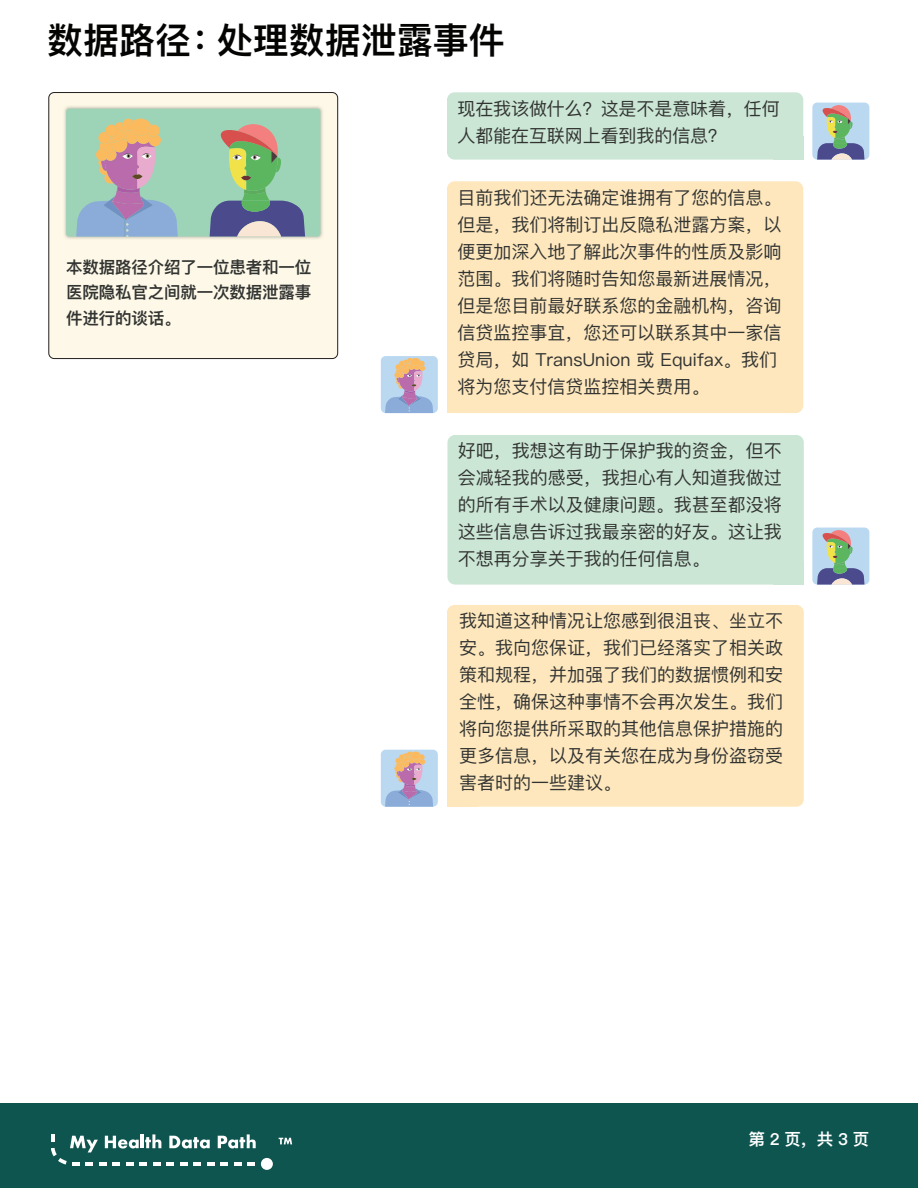
<style>
.page{position:relative;width:918px;height:1188px;background:#fff}
.page>*{position:absolute;margin:0;border:0;box-sizing:border-box;transform-origin:0 0}
.t1{font:600 36px "Ping Fang SC";color:#040503}
.t2{font:18px/27px "Ping Fang SC";color:#323432;text-align:justify}
.t3{font:600 16.5px/25.5px "Ping Fang SC";letter-spacing:-.01em;color:#323432;text-align:justify}
.t4{font:600 16.5px "Ping Fang SC";color:#fff}
</style>
<div class="page">
<div style="left:447px;top:783px;width:30px;height:24px;background:#fee7bd"></div>
<div style="left:447px;top:389px;width:31px;height:24px;background:#fee7bd"></div>
<div style="left:0;top:1104px;width:918px;height:84px;background:#0e5550"></div>
<svg style="left:279px;top:1138px;width:13px;height:6px"></svg>
<svg style="left:51px;top:1134px;width:205px;height:32px"></svg>
<div style="left:261px;top:1158px;width:12px;height:12px;background:#fff;border-radius:50%"></div>
<div style="left:447px;top:435px;width:357px;height:150px;background:#cbe6d5;border-radius:8px"></div>
<div style="left:447px;top:181px;width:356px;height:232px;background:#fee7bd;border-radius:8px"></div>
<div style="left:447px;top:605px;width:357px;height:202px;background:#fee7bd;border-radius:8px"></div>
<div style="left:447px;top:92px;width:356px;height:68px;background:#cbe6d5;border-radius:8px"></div>
<div style="left:773px;top:136px;width:30px;height:24px;background:#cbe6d5"></div>
<div style="left:774px;top:561px;width:30px;height:24px;background:#cbe6d5"></div>
<svg style="left:812px;top:103px;width:57px;height:57px;background:#9eb7c3"></svg>
<img style="left:823px;top:108px;width:28px;height:13px">
<svg style="left:812px;top:528px;width:57px;height:57px;background:#9eb7c3"></svg>
<img style="left:823px;top:533px;width:28px;height:13px">
<svg style="left:381px;top:356px;width:57px;height:57px;background:#babcd1"></svg>
<svg style="left:381px;top:750px;width:57px;height:57px;background:#babcd1"></svg>
<div style="left:49px;top:93px;width:289px;height:266px;background:#fdf8e7;border-radius:5px"></div>
<div style="left:49px;top:92px;width:289px;height:267px;border:1px solid #231f20;border-radius:5px"></div>
<img style="left:64px;top:106px;width:259px;height:133px">
<svg style="left:66px;top:109px;width:254px;height:128px;background:#9cbbac"></svg>
<img style="left:221px;top:130px;width:56px;height:26px">
<h1 class="t1" style="left:47px;top:18px;width:459px">数据路径：处理数据泄露事件</h1>
<p class="t3" style="left:66px;top:254px;width:247px">本数据路径介绍了一位患者和一位医院隐私官之间就一次数据泄露事件进行的谈话。</p>
<p class="t2" style="left:457px;top:95px;width:324px">现在我该做什么？这是不是意味着，任何人都能在互联网上看到我的信息？</p>
<p class="t2" style="left:458px;top:184px;width:326px;text-align:left">目前我们还无法确定谁拥有了您的信息。但是，我们将制订出反隐私泄露方案，以便更加深入地了解此次事件的性质及影响范围。我们将随时告知您最新进展情况，但是您目前最好联系您的金融机构，咨询信贷监控事宜，您还可以联系其中一家信贷局，如 TransUnion 或 Equifax。我们将为您支付信贷监控相关费用。</p>
<p class="t2" style="left:458px;top:437px;width:326px">好吧，我想这有助于保护我的资金，但不会减轻我的感受，我担心有人知道我做过的所有手术以及健康问题。我甚至都没将这些信息告诉过我最亲密的好友。这让我不想再分享关于我的任何信息。</p>
<p class="t2" style="left:459px;top:606px;width:325px">我知道这种情况让您感到很沮丧、坐立不安。我向您保证，我们已经落实了相关政策和规程，并加强了我们的数据惯例和安全性，确保这种事情不会再次发生。我们将向您提供所采取的其他信息保护措施的更多信息，以及有关您在成为身份盗窃受害者时的一些建议。</p>
<p class="t4" style="left:748px;top:1129px;width:122px">第 2 页，共 3 页</p>
</div>
